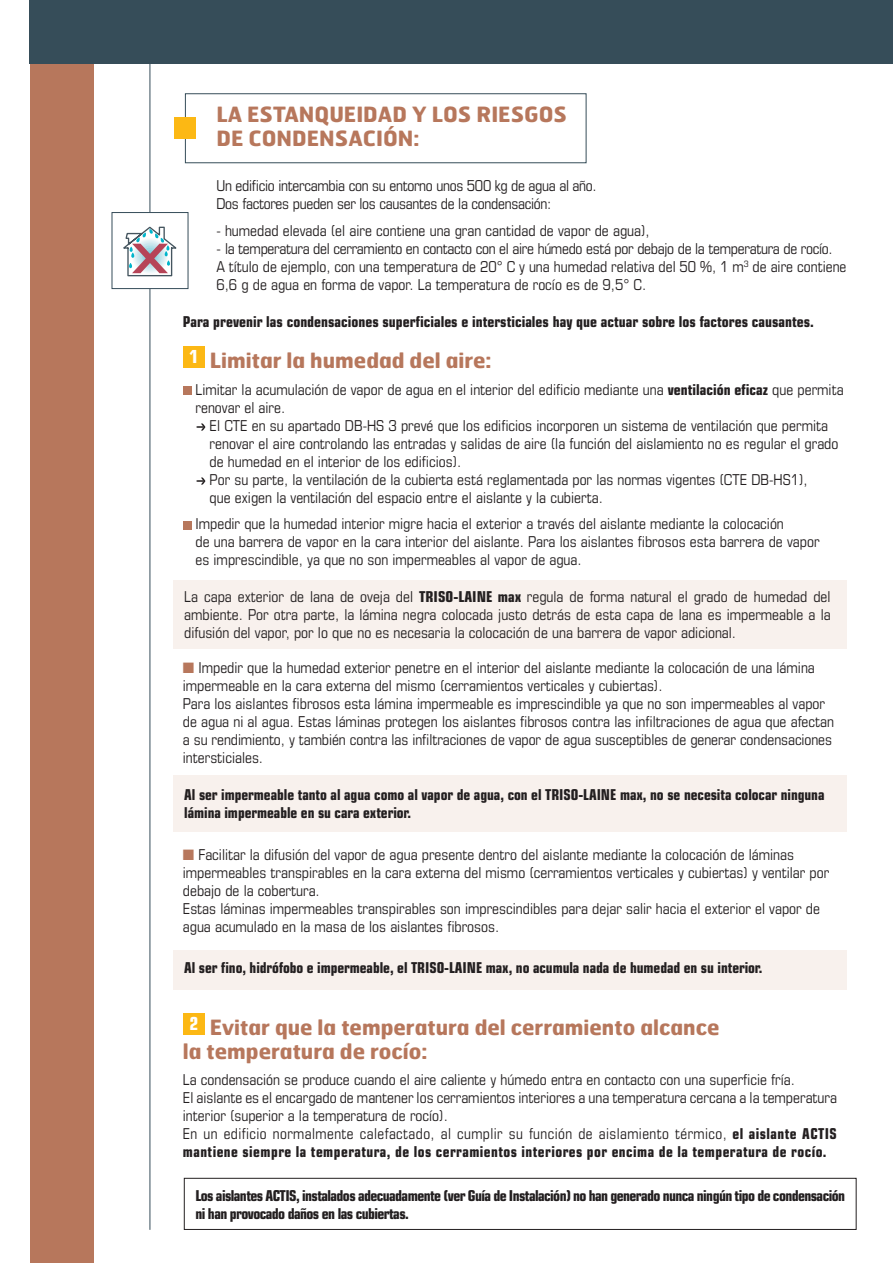
<style>
.page{position:relative;width:893px;height:1263px;background:#fff}
.page>*{position:absolute;margin:0;border:0;box-sizing:border-box;transform-origin:0 0}
.t1{font:700 21px/24px "Hermes";color:#b7775c}
.t2{font:700 condensed 18px "Eurostile";color:#fff}
.t3{font:condensed 15px/18px "Eurostile";color:#231f20}
.t4{font:700 condensed 15px/18px "Eurostile";letter-spacing:-.005em;color:#231f20}
.t5{font:condensed 15px/18px "Eurostile";letter-spacing:-.02em;color:#231f20}
.t6{font:700 condensed 15px/18px "Eurostile";letter-spacing:.03em;color:#231f20}
.t7{font:700 condensed 15px/18px "Eurostile";letter-spacing:-.04em;color:#231f20}
.s1{font-weight:700}
.s2{color:#b7775c}
.s3{font-weight:400}
</style>
<div class="page">
<div style="left:30px;top:0;width:64px;height:1263px;background:#b7775c"></div>
<div style="left:30px;top:0;width:863px;height:64px;background:#364d59"></div>
<hr style="left:150px;top:0;width:1px;height:1230px;background:#364d59">
<div style="left:185px;top:94px;width:401px;height:69px;border:1px solid #364d59"></div>
<div style="left:174px;top:117px;width:22px;height:22px;background:#fcb814"></div>
<div style="left:173px;top:580px;width:673px;height:68px;background:#f8f1ed"></div>
<div style="left:183px;top:346px;width:22px;height:22px;background:#fcb814"></div>
<div style="left:183px;top:386px;width:8px;height:8px;background:#b7775c"></div>
<svg style="left:196px;top:423px;width:9px;height:7px"></svg>
<svg style="left:196px;top:477px;width:9px;height:7px"></svg>
<div style="left:183px;top:521px;width:8px;height:8px;background:#b7775c"></div>
<div style="left:173px;top:776px;width:673px;height:56px;background:#f8f1ed"></div>
<div style="left:173px;top:950px;width:673px;height:39px;background:#f8f1ed"></div>
<div style="left:112px;top:213px;width:76px;height:76px;background:#fff"></div>
<svg style="left:123px;top:226px;width:54px;height:51px"></svg>
<div style="left:112px;top:212px;width:76px;height:77px;border:1px solid #364d59"></div>
<div style="left:183px;top:1013px;width:22px;height:22px;background:#fcb814"></div>
<div style="left:184px;top:1178px;width:672px;height:52px;border:1px solid #231f20"></div>
<p class="t1" style="left:216px;top:102px;width:352px">LA ESTANQUEIDAD Y LOS RIESGOS<br>DE CONDENSACIÓN:</p>
<p class="t5" style="left:216px;top:177px;width:382px">Un edificio intercambia con su entorno unos 500 kg de agua al año.<br>Dos factores pueden ser los causantes de la condensación:</p>
<p class="t3" style="left:216px;top:221px;width:435px">- humedad elevada (el aire contiene una gran cantidad de vapor de agua),</p>
<p class="t5" style="left:216px;top:239px;width:618px">- la temperatura del cerramiento en contacto con el aire húmedo está por debajo de la temperatura de rocío.</p>
<p class="t3" style="left:216px;top:257px;width:632px">A título de ejemplo, con una temperatura de 20° C y una humedad relativa del 50 %, 1 m<sup>3</sup> de aire contiene<br>6,6 g de agua en forma de vapor. La temperatura de rocío es de 9,5° C.</p>
<p class="t4" style="left:183px;top:312px;width:633px">Para prevenir las condensaciones superficiales e intersticiales hay que actuar sobre los factores causantes.</p>
<p class="t2" style="left:189px;top:346px;width:10px">1</p>
<p class="t1" style="left:210px;top:347px;width:283px">Limitar la humedad del aire:</p>
<p class="t3" style="left:196px;top:380px;width:650px">Limitar la acumulación de vapor de agua en el interior del edificio mediante una <span class="s1">ventilación eficaz</span> que permita renovar el aire.</p>
<p class="t3" style="left:210px;top:416px;width:630px">El CTE en su apartado DB-HS 3 prevé que los edificios incorporen un sistema de ventilación que permita renovar el aire controlando las entradas y salidas de aire (la función del aislamiento no es regular el grado de humedad en el interior de los edificios).</p>
<p class="t3" style="left:210px;top:470px;width:600px">Por su parte, la ventilación de la cubierta está reglamentada por las normas vigentes (CTE DB-HS1), que exigen la ventilación del espacio entre el aislante y la cubierta.</p>
<p class="t3" style="left:196px;top:515px;width:625px">Impedir que la humedad interior migre hacia el exterior a través del aislante mediante la colocación<br>de una barrera de vapor en la cara interior del aislante. Para los aislantes fibrosos esta barrera de vapor es imprescindible, ya que no son impermeables al vapor de agua.</p>
<p class="t3" style="left:184px;top:588px;width:648px;text-align:justify">La capa exterior de lana de oveja del <span class="s1">TRISO-LAINE max</span> regula de forma natural el grado de humedad del ambiente. Por otra parte, la lámina negra colocada justo detrás de esta capa de lana es impermeable a la difusión del vapor, por lo que no es necesaria la colocación de una barrera de vapor adicional.</p>
<p class="t3" style="left:183px;top:658px;width:633px"><span class="s2">■</span> Impedir que la humedad exterior penetre en el interior del aislante mediante la colocación de una lámina</p>
<p class="t3" style="left:183px;top:676px;width:481px">impermeable en la cara externa del mismo (cerramientos verticales y cubiertas).</p>
<p class="t3" style="left:183px;top:694px;width:653px">Para los aislantes fibrosos esta lámina impermeable es imprescindible ya que no son impermeables al vapor de agua ni al agua. Estas láminas protegen los aislantes fibrosos contra las infiltraciones de agua que afectan a su rendimiento, y también contra las infiltraciones de vapor de agua susceptibles de generar condensaciones intersticiales.</p>
<p class="t4" style="left:184px;top:786px;width:642px">Al ser impermeable tanto al agua como al vapor de agua, con el TRISO-LAINE max, no se necesita colocar ninguna lámina impermeable en su cara exterior.</p>
<p class="t3" style="left:183px;top:845px;width:648px"><span class="s2">■</span> Facilitar la difusión del vapor de agua presente dentro del aislante mediante la colocación de láminas impermeables transpirables en la cara externa del mismo (cerramientos verticales y cubiertas) y ventilar por debajo de la cobertura.</p>
<p class="t3" style="left:183px;top:899px;width:639px">Estas láminas impermeables transpirables son imprescindibles para dejar salir hacia el exterior el vapor de agua acumulado en la masa de los aislantes fibrosos.</p>
<p class="t4" style="left:184px;top:958px;width:580px">Al ser fino, hidrófobo e impermeable, el TRISO-LAINE max, no acumula nada de humedad en su interior.</p>
<p class="t2" style="left:189px;top:1013px;width:10px">2</p>
<p class="t1" style="left:183px;top:1014px;width:538px;text-indent:27px">Evitar que la temperatura del cerramiento alcance la temperatura de rocío:</p>
<p class="t3" style="left:183px;top:1071px;width:614px">La condensación se produce cuando el aire caliente y húmedo entra en contacto con una superficie fría.</p>
<p class="t3" style="left:183px;top:1089px;width:656px">El aislante es el encargado de mantener los cerramientos interiores a una temperatura cercana a la temperatura interior (superior a la temperatura de rocío).</p>
<p class="t6" style="left:183px;top:1125px;width:656px"><span class="s3">En un edificio normalmente calefactado, al cumplir su función de aislamiento térmico,</span> el aislante ACTIS mantiene siempre la temperatura, de los cerramientos interiores por encima de la temperatura de rocío.</p>
<p class="t7" style="left:195px;top:1186px;width:651px">Los aislantes ACTIS, instalados adecuadamente (ver Guía de Instalación) no han generado nunca ningún tipo de condensación ni han provocado daños en las cubiertas.</p>
</div>
